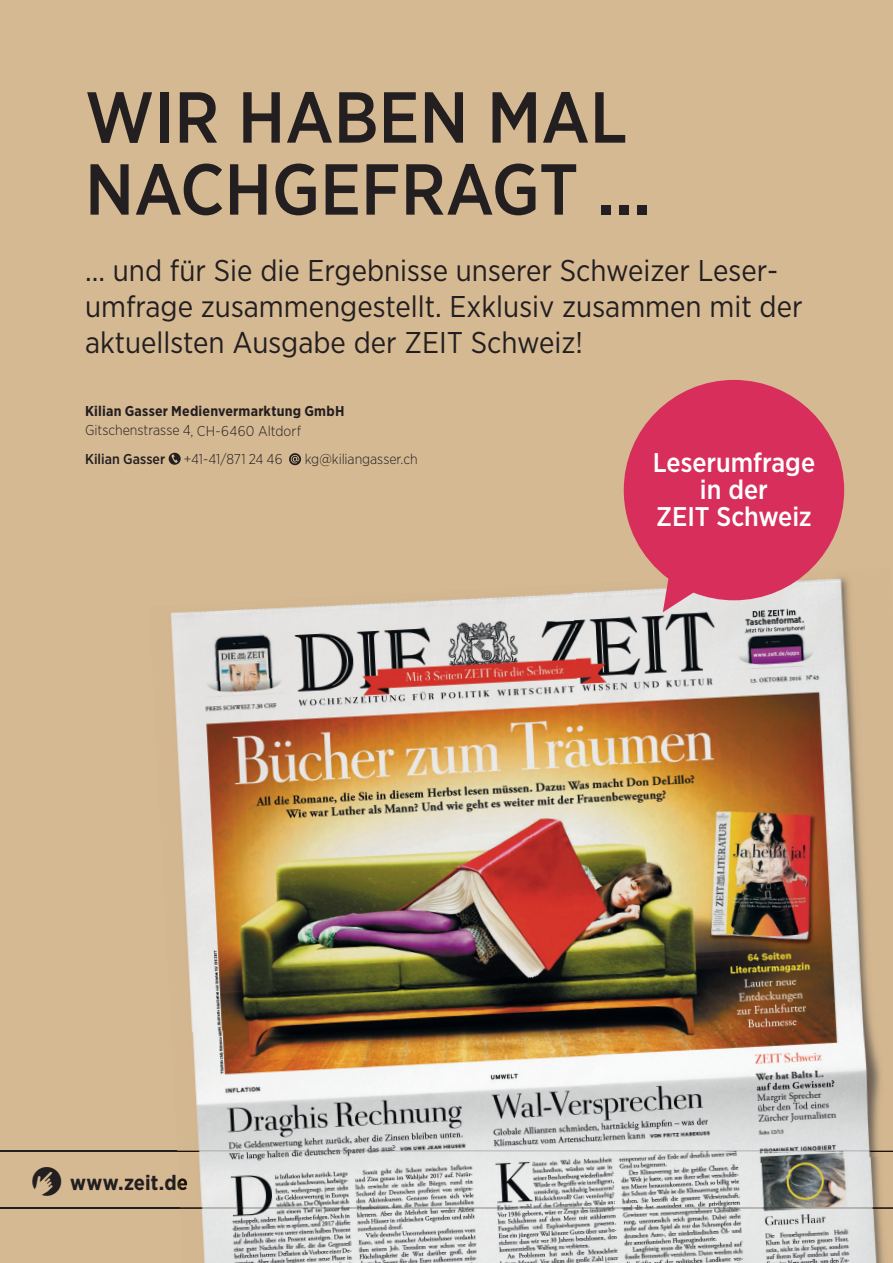
<style>
.page{position:relative;width:893px;height:1263px;background:#d5b993}
.page>*{position:absolute;margin:0;border:0;box-sizing:border-box;transform-origin:0 0}
.t1{font:500 72px/72px "Gotham Narrow";color:#231f20}
.t2{font:30px/36px "Gotham Narrow";color:#231f20}
.t3{font:500 27px/27px "Gotham Narrow";letter-spacing:-.005em;color:#fff;text-align:center}
.t4{font:700 21px "Gotham Narrow";color:#231f20}
.t5{font:300 14.25px "Gotham Narrow";color:#231f20}
.t6{font:700 14.25px "Gotham Narrow";letter-spacing:.015em;color:#231f20}
.t7{font:300 14.25px "Gotham Narrow";letter-spacing:-.02em;color:#231f20}
.t8{font:500 14.25px "Gotham Narrow";letter-spacing:.005em;color:#231f20}
.s1{font-family:"DZLOGO";font-weight:400;font-size:36px}
</style>
<div class="page">
<svg style="left:169px;top:453px;width:12px;height:12px"></svg>
<svg style="left:289px;top:453px;width:12px;height:12px"></svg>
<hr style="left:0;top:1151px;width:893px;height:1px;background:#231f20">
<hr style="left:0;top:1207px;width:893px;height:1px;background:#231f20">
<img style="left:170px;top:593px;width:402px;height:418px">
<img style="left:572px;top:577px;width:321px;height:579px">
<img style="left:171px;top:1011px;width:438px;height:252px">
<img style="left:603px;top:1156px;width:290px;height:107px">
<img style="left:177px;top:1151px;width:716px;height:1px">
<img style="left:180px;top:1207px;width:713px;height:1px">
<img style="left:179px;top:1175px;width:8px;height:15px">
<svg style="left:624px;top:380px;width:220px;height:232px;fill:#d82e5b"></svg>
<h1 class="t1" style="left:85px;top:80px;width:567px">WIR HABEN MAL<br>NACHGEFRAGT ...</h1>
<p class="t2" style="left:85px;top:251px;width:719px">... und für Sie die Ergebnisse unserer Schweizer Leser&shy;umfrage zusammengestellt. Exklusiv zusammen mit der aktuellsten Ausgabe der ZEIT Schweiz!</p>
<p class="t6" style="left:85px;top:402px;width:261px">Kilian Gasser Medienvermarktung GmbH</p>
<p class="t5" style="left:85px;top:421px;width:218px">Gitschenstrasse 4, CH-6460 Altdorf</p>
<p class="t8" style="left:85px;top:450px;width:82px">Kilian Gasser</p>
<p class="t7" style="left:184px;top:450px;width:100px">+41-41/871 24 46</p>
<p class="t5" style="left:305px;top:450px;width:114px">kg@kiliangasser.ch</p>
<p class="t3" style="left:653px;top:448px;width:164px">Leserumfrage in der<br>ZEIT Schweiz</p>
<p class="t4" style="left:31px;top:1169px;width:158px"><span class="s1">5</span> www.zeit.de</p>
</div>
